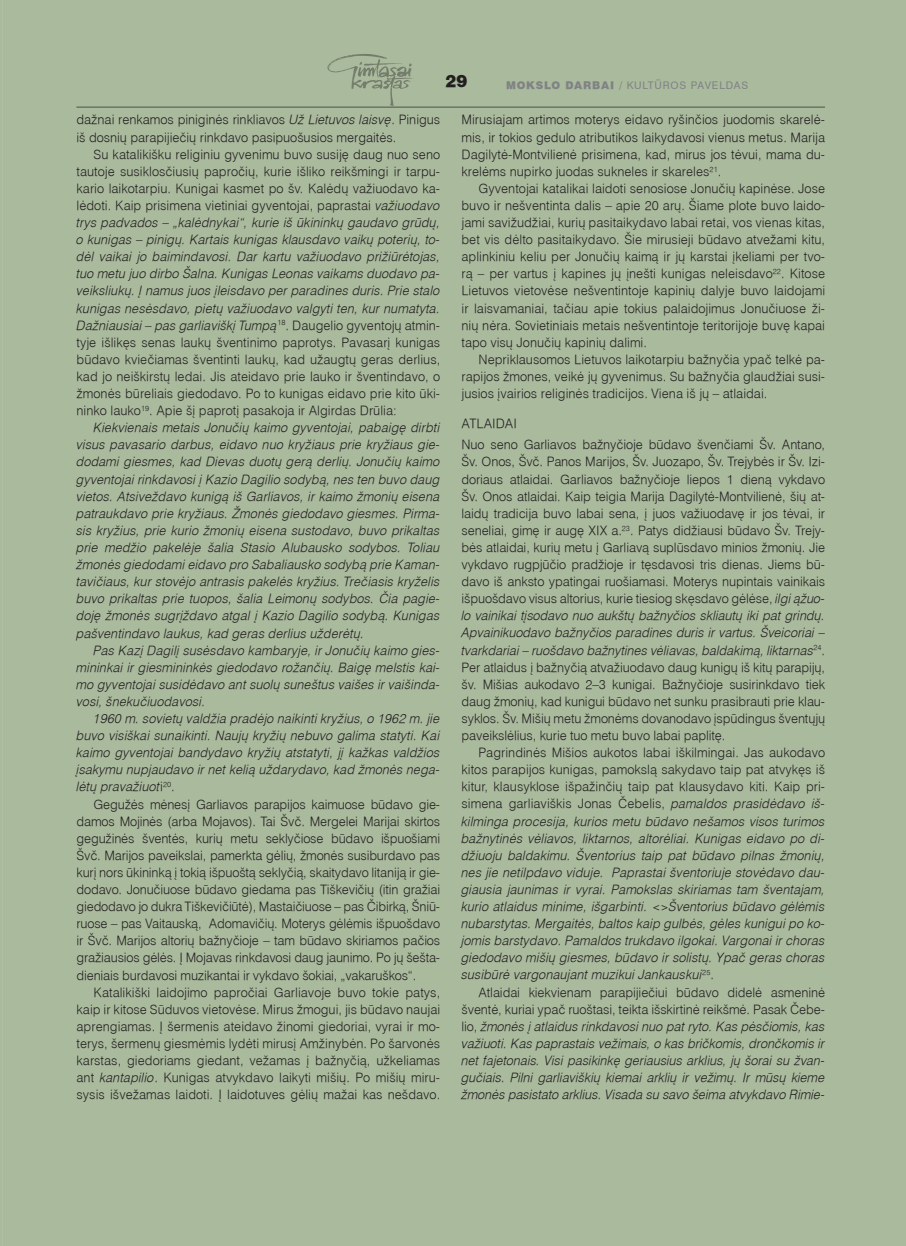
<style>
.page{position:relative;width:906px;height:1246px;background:#fff}
.page>*{position:absolute;margin:0;border:0;box-sizing:border-box;transform-origin:0 0}
.t1{font:900 16.5px "Helvetica LT";color:#231f20}
._1_1__tekstas{font:300 12.75px/17.1px "Helvetica LT";color:#231f20;text-align:justify}
._1_1__tekstas-2{font:italic 300 12.75px/17.1px "Helvetica LT";color:#231f20;text-align:justify}
._1_1__be_itraukos{font:300 12.75px/17.1px "Helvetica LT";letter-spacing:-.01em;color:#231f20;text-align:justify}
._3__poteme{font:300 12.75px "Helvetica LT";color:#231f20}
.rubrika{font:10.5px "Helvetica LT";letter-spacing:.075em;color:#808285}
.s1{font-weight:900}
.s2{font-weight:500}
.s3{font-style:italic}
.s4{font-style:normal}
</style>
<div class="page">
<div style="left:2px;top:0;width:904px;height:1246px;background:#aaba9d"></div>
<hr style="left:0;top:0;width:2px;height:1246px;background:#aaba9d">
<hr style="left:76px;top:107px;width:749px;height:1px;background:#000">
<img style="left:327px;top:54px;width:87px;height:52px">
<p class="t1" style="left:445px;top:70px;width:24px">29</p>
<p class="rubrika" style="left:506px;top:79px;width:244px"><span class="s1">MOKSLO DARBAI</span> <span class="s2">/</span> KULTŪROS PAVELDAS</p>
<p class="_1_1__tekstas" style="left:77px;top:111px;width:365px">dažnai renkamos piniginės rinkliavos <span class="s3">Už Lietuvos laisvę</span>. Pinigus iš dosnių parapijiečių rinkdavo pasipuošusios mergaitės.</p>
<p class="_1_1__tekstas" style="left:77px;top:146px;width:365px;text-indent:17px">Su katalikišku religiniu gyvenimu buvo susiję daug nuo seno tautoje susiklosčiusių papročių, kurie išliko reikšmingi ir tarpu&shy;kario laikotarpiu. Kunigai kasmet po šv. Kalėdų važiuodavo ka&shy;lėdoti. Kaip prisimena vietiniai gyventojai, paprastai <span class="s3">važiuodavo trys padvados – „kalėdnykai“, kurie iš ūkininkų gaudavo grūdų, o kunigas – pinigų. Kartais kunigas klausdavo vaikų poterių, to&shy;dėl vaikai jo baimindavosi. Dar kartu važiuodavo prižiūrėtojas, tuo metu juo dirbo Šalna. Kunigas Leonas vaikams duodavo pa&shy;veiksliukų. Į namus juos įleisdavo per paradines duris. Prie stalo kunigas nesėsdavo, pietų važiuodavo valgyti ten, kur numatyta.<br>Dažniausiai – pas garliaviškį Tumpą</span><sup>18</sup>. Daugelio gyventojų atmin&shy;tyje išlikęs senas laukų šventinimo paprotys. Pavasarį kunigas būdavo kviečiamas šventinti laukų, kad užaugtų geras derlius, kad jo neiškirstų ledai. Jis ateidavo prie lauko ir šventindavo, o žmonės būreliais giedodavo. Po to kunigas eidavo prie kito ūki&shy;ninko lauko<sup>19</sup>. Apie šį paprotį pasakoja ir Algirdas Drūlia:</p>
<p class="_1_1__tekstas-2" style="left:77px;top:419px;width:365px;text-indent:17px">Kiekvienais metais Jonučių kaimo gyventojai, pabaigę dirbti visus pavasario darbus, eidavo nuo kryžiaus prie kryžiaus gie&shy;dodami giesmes, kad Dievas duotų gerą derlių. Jonučių kaimo gyventojai rinkdavosi į Kazio Dagilio sodybą, nes ten buvo daug vietos. Atsiveždavo kunigą iš Garliavos, ir kaimo žmonių eisena patraukdavo prie kryžiaus. Žmonės giedodavo giesmes. Pirma&shy;sis kryžius, prie kurio žmonių eisena sustodavo, buvo prikaltas prie medžio pakelėje šalia Stasio Alubausko sodybos. Toliau žmonės giedodami eidavo pro Sabaliausko sodybą prie Kaman&shy;tavičiaus, kur stovėjo antrasis pakelės kryžius. Trečiasis kryželis buvo prikaltas prie tuopos, šalia Leimonų sodybos. Čia pagie&shy;doję žmonės sugrįždavo atgal į Kazio Dagilio sodybą. Kunigas pašventindavo laukus, kad geras derlius užderėtų.</p>
<p class="_1_1__tekstas-2" style="left:77px;top:641px;width:365px;text-indent:17px">Pas Kazį Dagilį susėsdavo kambaryje, ir Jonučių kaimo gies&shy;mininkai ir giesmininkės giedodavo rožančių. Baigę melstis kai&shy;mo gyventojai susidėdavo ant suolų suneštus vaišes ir vaišinda&shy;vosi, šnekučiuodavosi.</p>
<p class="_1_1__tekstas-2" style="left:77px;top:710px;width:365px;text-indent:17px">1960 m. sovietų valdžia pradėjo naikinti kryžius, o 1962 m. jie buvo visiškai sunaikinti. Naujų kryžių nebuvo galima statyti. Kai kaimo gyventojai bandydavo kryžių atstatyti, jį kažkas valdžios įsakymu nupjaudavo ir net kelią uždarydavo, kad žmonės nega&shy;lėtų pravažiuot<span class="s4">i</span><sup>20</sup><span class="s4">.</span></p>
<p class="_1_1__tekstas" style="left:77px;top:795px;width:365px;text-indent:17px">Gegužės mėnesį Garliavos parapijos kaimuose būdavo gie&shy;damos Mojinės (arba Mojavos). Tai Švč. Mergelei Marijai skirtos gegužinės šventės, kurių metu seklyčiose būdavo išpuošiami Švč. Marijos paveikslai, pamerkta gėlių, žmonės susiburdavo pas kurį nors ūkininką į tokią išpuoštą seklyčią, skaitydavo litaniją ir gie&shy;dodavo. Jonučiuose būdavo giedama pas Tiškevičių (itin gražiai giedodavo jo dukra Tiškevičiūtė), Mastaičiuose – pas Čibirką, Šniū&shy;ruose – pas Vaitauską, Adomavičių. Moterys gėlėmis išpuošdavo ir Švč. Marijos altorių bažnyčioje – tam būdavo skiriamos pačios gražiausios gėlės. Į Mojavas rinkdavosi daug jaunimo. Po jų šešta&shy;dieniais burdavosi muzikantai ir vykdavo šokiai, „vakaruškos“.</p>
<p class="_1_1__tekstas" style="left:77px;top:983px;width:365px;text-indent:17px">Katalikiški laidojimo papročiai Garliavoje buvo tokie patys, kaip ir kitose Sūduvos vietovėse. Mirus žmogui, jis būdavo naujai aprengiamas. Į šermenis ateidavo žinomi giedoriai, vyrai ir mo&shy;terys, šermenų giesmėmis lydėti mirusį Amžinybėn. Po šarvonės karstas, giedoriams giedant, vežamas į bažnyčią, užkeliamas ant <span class="s3">kantapilio</span>. Kunigas atvykdavo laikyti mišių. Po mišių miru&shy;sysis išvežamas laidoti. Į laidotuves gėlių mažai kas nešdavo.</p>
<p class="_1_1__tekstas" style="left:461px;top:111px;width:365px">Mirusiajam artimos moterys eidavo ryšinčios juodomis skarelė&shy;mis, ir tokios gedulo atributikos laikydavosi vienus metus. Marija Dagilytė-Montvilienė prisimena, kad, mirus jos tėvui, mama du&shy;krelėms nupirko juodas sukneles ir skareles<sup>21</sup>.</p>
<p class="_1_1__tekstas" style="left:461px;top:180px;width:365px;text-indent:17px">Gyventojai katalikai laidoti senosiose Jonučių kapinėse. Jose buvo ir nešventinta dalis – apie 20 arų. Šiame plote buvo laido&shy;jami savižudžiai, kurių pasitaikydavo labai retai, vos vienas kitas, bet vis dėlto pasitaikydavo. Šie mirusieji būdavo atvežami kitu, aplinkiniu keliu per Jonučių kaimą ir jų karstai įkeliami per tvo&shy;rą – per vartus į kapines jų įnešti kunigas neleisdavo<sup>22</sup>. Kitose Lietuvos vietovėse nešventintoje kapinių dalyje buvo laidojami ir laisvamaniai, tačiau apie tokius palaidojimus Jonučiuose ži&shy;nių nėra. Sovietiniais metais nešventintoje teritorijoje buvę kapai tapo visų Jonučių kapinių dalimi.</p>
<p class="_1_1__tekstas" style="left:461px;top:351px;width:365px;text-indent:17px">Nepriklausomos Lietuvos laikotarpiu bažnyčia ypač telkė pa&shy;rapijos žmones, veikė jų gyvenimus. Su bažnyčia glaudžiai susi&shy;jusios įvairios religinės tradicijos. Viena iš jų – atlaidai.</p>
<p class="_3__poteme" style="left:461px;top:415px;width:57px">ATLAIDAI</p>
<p class="_1_1__be_itraukos" style="left:461px;top:436px;width:365px">Nuo seno Garliavos bažnyčioje būdavo švenčiami Šv. Antano, Šv. Onos, Švč. Panos Marijos, Šv. Juozapo, Šv. Trejybės ir Šv. Izi&shy;doriaus atlaidai. Garliavos bažnyčioje liepos 1 dieną vykdavo Šv. Onos atlaidai. Kaip teigia Marija Dagilytė-Montvilienė, šių at&shy;laidų tradicija buvo labai sena, į juos važiuodavę ir jos tėvai, ir seneliai, gimę ir augę XIX a.<sup>23</sup>. Patys didžiausi būdavo Šv. Trejy&shy;bės atlaidai, kurių metu į Garliavą suplūsdavo minios žmonių. Jie vykdavo rugpjūčio pradžioje ir tęsdavosi tris dienas. Jiems bū&shy;davo iš anksto ypatingai ruošiamasi. Moterys nupintais vainikais išpuošdavo visus altorius, kurie tiesiog skęsdavo gėlėse, <span class="s3">ilgi ąžuo&shy;lo vainikai tįsodavo nuo aukštų bažnyčios skliautų iki pat grindų.<br>Apvainikuodavo bažnyčios paradines duris ir vartus. Šveicoriai – tvarkdariai – ruošdavo bažnytines vėliavas, baldakimą, liktarnas</span><sup>24</sup>.<br>Per atlaidus į bažnyčią atvažiuodavo daug kunigų iš kitų parapijų, šv. Mišias aukodavo 2–3 kunigai. Bažnyčioje susirinkdavo tiek daug žmonių, kad kunigui būdavo net sunku prasibrauti prie klau&shy;syklos. Šv. Mišių metu žmonėms dovanodavo įspūdingus šventųjų paveikslėlius, kurie tuo metu buvo labai paplitę.</p>
<p class="_1_1__tekstas-2" style="left:461px;top:744px;width:365px;text-indent:17px"><span class="s4">Pagrindinės Mišios aukotos labai iškilmingai. Jas aukodavo kitos parapijos kunigas, pamokslą sakydavo taip pat atvykęs iš kitur, klausyklose išpažinčių taip pat klausydavo kiti. Kaip pri&shy;simena garliaviškis Jonas Čebelis,</span> pamaldos prasidėdavo iš&shy;kilminga procesija, kurios metu būdavo nešamos visos turimos bažnytinės vėliavos, liktarnos, altorėliai. Kunigas eidavo po di&shy;džiuoju baldakimu. Šventorius taip pat būdavo pilnas žmonių, nes jie netilpdavo viduje. Paprastai šventoriuje stovėdavo dau&shy;giausia jaunimas ir vyrai. Pamokslas skiriamas tam šventajam, kurio atlaidus minime, išgarbinti. &lt;&gt;Šventorius būdavo gėlėmis nubarstytas. Mergaitės, baltos kaip gulbės, gėles kunigui po ko&shy;jomis barstydavo. Pamaldos trukdavo ilgokai. Vargonai ir choras giedodavo mišių giesmes, būdavo ir solistų. Ypač geras choras susibūrė vargonaujant muzikui Jankauskui<sup>25</sup><span class="s4">.</span></p>
<p class="_1_1__tekstas-2" style="left:461px;top:983px;width:365px;text-indent:17px"><span class="s4">Atlaidai kiekvienam parapijiečiui būdavo didelė asmeninė šventė, kuriai ypač ruoštasi, teikta išskirtinė reikšmė. Pasak Čebe&shy;lio,</span> žmonės į atlaidus rinkdavosi nuo pat ryto. Kas pėsčiomis, kas važiuoti. Kas paprastais vežimais, o kas bričkomis, drončkomis ir net fajetonais. Visi pasikinkę geriausius arklius, jų šorai su žvan&shy;gučiais. Pilni garliaviškių kiemai arklių ir vežimų. Ir mūsų kieme žmonės pasistato arklius. Visada su savo šeima atvykdavo Rimie-</p>
</div>
